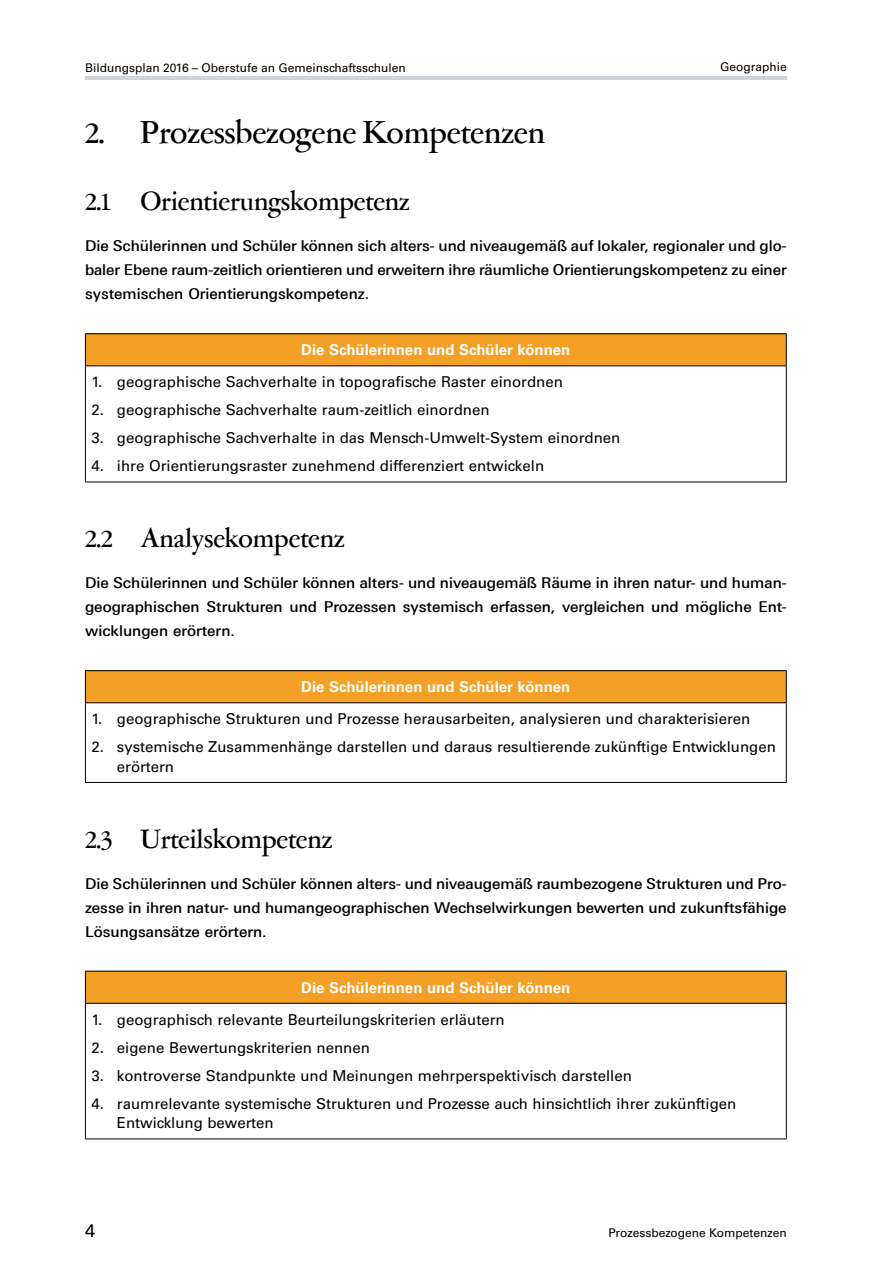
<style>
.page{position:relative;width:893px;height:1263px;background:#fff}
.page>*{position:absolute;margin:0;border:0;box-sizing:border-box;transform-origin:0 0}
.t1{font:500 36px "Garamont Amst SH";color:#000}
.t2{font:500 30px "Garamont Amst SH";color:#000}
.t3{font:18px "Univers LT Std";color:#000}
.t4{font:15px/19.5px "Univers LT Std";color:#000}
.t5{font:500 15px/24px "Linotype Univers 530";color:#000;text-align:justify}
.t6{font:700 15px "Univers LT Std";color:#fff}
.t7{font:12px "Univers LT Std";color:#000}
</style>
<div class="page">
<hr style="left:85px;top:77px;width:702px;height:3px;background:#cfd5d8">
<div style="left:85px;top:334px;width:701px;height:32px;background:#f49f25"></div>
<hr style="left:85px;top:366px;width:1px;height:116px;background:#000">
<hr style="left:786px;top:366px;width:1px;height:116px;background:#000">
<hr style="left:85px;top:333px;width:702px;height:1px;background:#000">
<hr style="left:85px;top:334px;width:1px;height:31px;background:#000">
<hr style="left:786px;top:334px;width:1px;height:31px;background:#000">
<hr style="left:85px;top:365px;width:702px;height:1px;background:#000">
<hr style="left:85px;top:482px;width:702px;height:1px;background:#000">
<div style="left:85px;top:671px;width:701px;height:32px;background:#f49f25"></div>
<hr style="left:85px;top:670px;width:702px;height:1px;background:#000">
<hr style="left:85px;top:671px;width:1px;height:31px;background:#000">
<hr style="left:786px;top:671px;width:1px;height:31px;background:#000">
<hr style="left:85px;top:702px;width:702px;height:1px;background:#000">
<hr style="left:85px;top:703px;width:1px;height:79px;background:#000">
<hr style="left:786px;top:703px;width:1px;height:79px;background:#000">
<hr style="left:85px;top:782px;width:702px;height:1px;background:#000">
<div style="left:85px;top:971px;width:701px;height:32px;background:#f49f25"></div>
<hr style="left:85px;top:1004px;width:1px;height:134px;background:#000">
<hr style="left:786px;top:1004px;width:1px;height:134px;background:#000">
<hr style="left:85px;top:971px;width:702px;height:1px;background:#000">
<hr style="left:85px;top:971px;width:1px;height:32px;background:#000">
<hr style="left:786px;top:971px;width:1px;height:32px;background:#000">
<hr style="left:85px;top:1003px;width:702px;height:1px;background:#000">
<hr style="left:85px;top:1138px;width:702px;height:1px;background:#000">
<p class="t7" style="left:85px;top:61px;width:322px">Bildungsplan 2016 – Oberstufe an Gemeinschaftsschulen</p>
<p class="t7" style="left:720px;top:60px;width:68px">Geographie</p>
<h1 class="t1" style="left:85px;top:115px;width:462px">2. Prozessbezogene Kompetenzen</h1>
<h2 class="t2" style="left:85px;top:187px;width:326px">2.1 Orientierungskompetenz</h2>
<p class="t5" style="left:85px;top:234px;width:703px">Die Schülerinnen und Schüler können sich alters- und niveaugemäß auf lokaler, regionaler und glo&shy;baler Ebene raum-zeitlich orientieren und erweitern ihre räumliche Orientierungskompetenz zu einer systemischen Orientierungskompetenz.</p>
<p class="t6" style="left:301px;top:341px;width:271px">Die Schülerinnen und Schüler können</p>
<p class="t4" style="left:91px;top:372px;width:473px">1. geographische Sachverhalte in topografische Raster einordnen</p>
<p class="t4" style="left:91px;top:400px;width:400px">2. geographische Sachverhalte raum-zeitlich einordnen</p>
<p class="t4" style="left:91px;top:428px;width:531px">3. geographische Sachverhalte in das Mensch-Umwelt-System einordnen</p>
<p class="t4" style="left:91px;top:456px;width:454px">4. ihre Orientierungsraster zunehmend differenziert entwickeln</p>
<h2 class="t2" style="left:85px;top:524px;width:261px">2.2 Analysekompetenz</h2>
<p class="t5" style="left:85px;top:571px;width:703px">Die Schülerinnen und Schüler können alters- und niveaugemäß Räume in ihren natur- und human&shy;geographischen Strukturen und Prozessen systemisch erfassen, vergleichen und mögliche Ent&shy;wicklungen erörtern.</p>
<p class="t6" style="left:301px;top:678px;width:271px">Die Schülerinnen und Schüler können</p>
<p class="t4" style="left:91px;top:709px;width:660px">1. geographische Strukturen und Prozesse herausarbeiten, analysieren und charakterisieren</p>
<p class="t4" style="left:117px;top:737px;width:660px;text-indent:-26px">2. systemische Zusammenhänge darstellen und daraus resultierende zukünftige Entwicklungen erörtern</p>
<h2 class="t2" style="left:85px;top:824px;width:249px">2.3 Urteilskompetenz</h2>
<p class="t5" style="left:85px;top:871px;width:703px">Die Schülerinnen und Schüler können alters- und niveaugemäß raumbezogene Strukturen und Pro&shy;zesse in ihren natur- und humangeographischen Wechselwirkungen bewerten und zukunftsfähige Lösungsansätze erörtern.</p>
<p class="t6" style="left:301px;top:978px;width:271px">Die Schülerinnen und Schüler können</p>
<p class="t4" style="left:91px;top:1010px;width:415px">1. geographisch relevante Beurteilungskriterien erläutern</p>
<p class="t4" style="left:91px;top:1038px;width:280px">2. eigene Bewertungskriterien nennen</p>
<p class="t4" style="left:91px;top:1066px;width:542px">3. kontroverse Standpunkte und Meinungen mehrperspektivisch darstellen</p>
<p class="t4" style="left:117px;top:1094px;width:621px;text-indent:-26px">4. raumrelevante systemische Strukturen und Prozesse auch hinsichtlich ihrer zukünftigen<br>Entwicklung bewerten</p>
<p class="t3" style="left:85px;top:1220px;width:12px">4</p>
<p class="t7" style="left:608px;top:1226px;width:180px">Prozessbezogene Kompetenzen</p>
</div>
